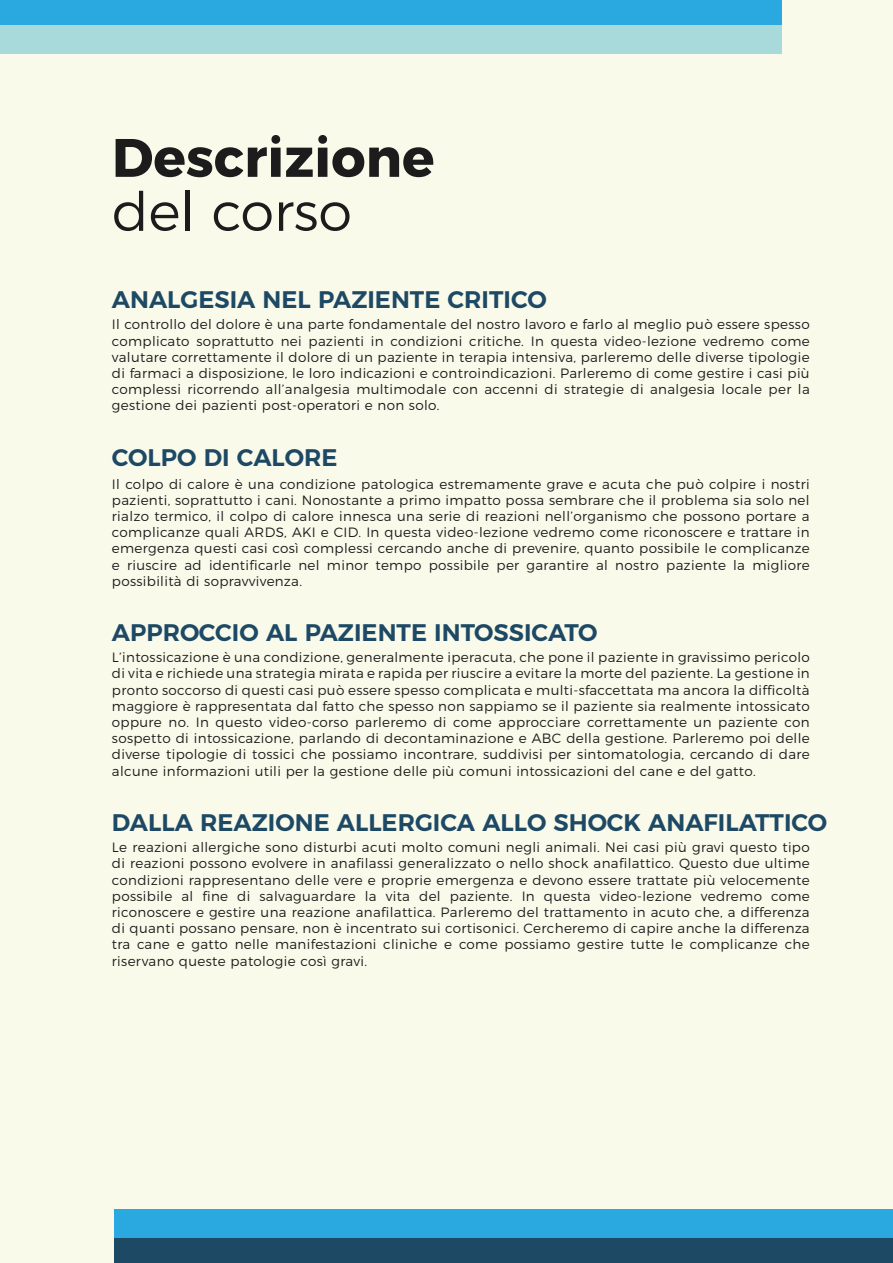
<style>
.page{position:relative;width:893px;height:1263px;background:#fafaeb}
.page>*{position:absolute;margin:0;border:0;box-sizing:border-box;transform-origin:0 0}
.t1{font:700 54px "Montserrat";color:#1c1c1c}
.t2{font:300 54px "Montserrat";color:#1c1c1c}
.t3{font:600 24px "Montserrat";color:#1d4965}
.t4{font:300 13.5px/16.2px "Montserrat";letter-spacing:.025em;color:#1c1c1c;text-align:justify}
</style>
<div class="page">
<div style="left:0;top:0;width:781px;height:26px;background:#2aa9e0"></div>
<div style="left:114px;top:1237px;width:779px;height:26px;background:#1d4965"></div>
<div style="left:0;top:26px;width:781px;height:28px;background:#a8d9db"></div>
<div style="left:114px;top:1209px;width:779px;height:28px;background:#2aa9e0"></div>
<p class="t1" style="left:112px;top:113px;width:324px">Descrizione</p>
<p class="t2" style="left:112px;top:169px;width:241px">del corso</p>
<p class="t3" style="left:112px;top:280px;width:436px">ANALGESIA NEL PAZIENTE CRITICO</p>
<p class="t4" style="left:112px;top:315px;width:699px">Il controllo del dolore è una parte fondamentale del nostro lavoro e farlo al meglio può essere spesso complicato soprattutto nei pazienti in condizioni critiche. In questa video-lezione vedremo come valutare correttamente il dolore di un paziente in terapia intensiva, parleremo delle diverse tipologie di farmaci a disposizione, le loro indicazioni e controindicazioni. Parleremo di come gestire i casi più complessi ricorrendo all’analgesia multimodale con accenni di strategie di analgesia locale per la gestione dei pazienti post-operatori e non solo.</p>
<p class="t3" style="left:112px;top:438px;width:227px">COLPO DI CALORE</p>
<p class="t4" style="left:112px;top:474px;width:699px">Il colpo di calore è una condizione patologica estremamente grave e acuta che può colpire i nostri pazienti, soprattutto i cani. Nonostante a primo impatto possa sembrare che il problema sia solo nel rialzo termico, il colpo di calore innesca una serie di reazioni nell’organismo che possono portare a complicanze quali ARDS, AKI e CID. In questa video-lezione vedremo come riconoscere e trattare in emergenza questi casi così complessi cercando anche di prevenire, quanto possibile le complicanze e riuscire ad identificarle nel minor tempo possibile per garantire al nostro paziente la migliore possibilità di sopravvivenza.</p>
<p class="t3" style="left:112px;top:613px;width:487px">APPROCCIO AL PAZIENTE INTOSSICATO</p>
<p class="t4" style="left:112px;top:648px;width:699px">L’intossicazione è una condizione, generalmente iperacuta, che pone il paziente in gravissimo pericolo di vita e richiede una strategia mirata e rapida per riuscire a evitare la morte del paziente. La gestione in pronto soccorso di questi casi può essere spesso complicata e multi-sfaccettata ma ancora la difficoltà maggiore è rappresentata dal fatto che spesso non sappiamo se il paziente sia realmente intossicato oppure no. In questo video-corso parleremo di come approcciare correttamente un paziente con sospetto di intossicazione, parlando di decontaminazione e ABC della gestione. Parleremo poi delle diverse tipologie di tossici che possiamo incontrare, suddivisi per sintomatologia, cercando di dare alcune informazioni utili per la gestione delle più comuni intossicazioni del cane e del gatto.</p>
<p class="t3" style="left:112px;top:803px;width:717px">DALLA REAZIONE ALLERGICA ALLO SHOCK ANAFILATTICO</p>
<p class="t4" style="left:112px;top:838px;width:699px">Le reazioni allergiche sono disturbi acuti molto comuni negli animali. Nei casi più gravi questo tipo di reazioni possono evolvere in anafilassi generalizzato o nello shock anafilattico. Questo due ultime condizioni rappresentano delle vere e proprie emergenza e devono essere trattate più velocemente possibile al fine di salvaguardare la vita del paziente. In questa video-lezione vedremo come riconoscere e gestire una reazione anafilattica. Parleremo del trattamento in acuto che, a differenza di quanti possano pensare, non è incentrato sui cortisonici. Cercheremo di capire anche la differenza tra cane e gatto nelle manifestazioni cliniche e come possiamo gestire tutte le complicanze che riservano queste patologie così gravi.</p>
</div>
